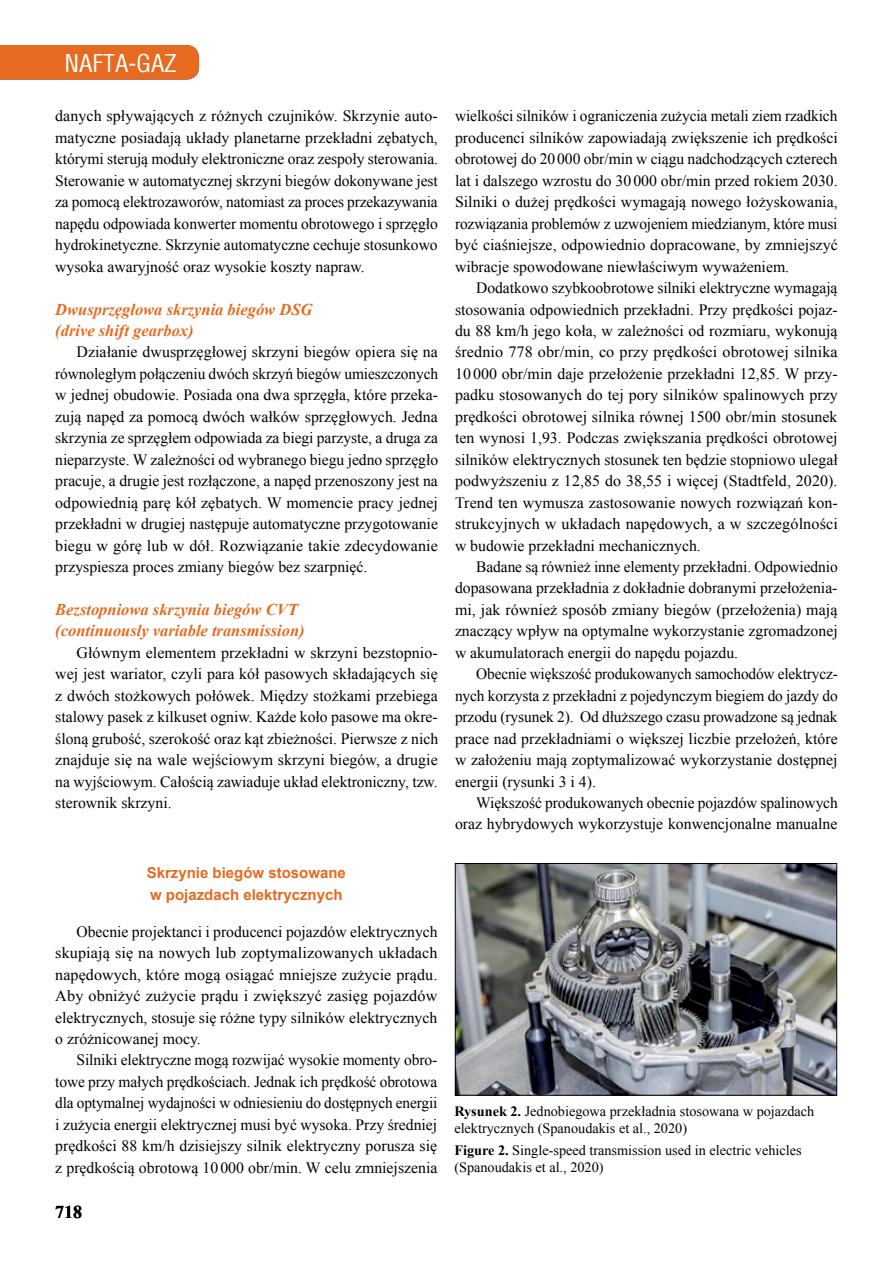
<style>
.page{position:relative;width:893px;height:1263px;background:#fff}
.page>*{position:absolute;margin:0;border:0;box-sizing:border-box;transform-origin:0 0}
.t1{font:24px "Switzerland Condensed";color:#fff}
.t2{font:700 18px "Times New Roman";color:#000}
.t3{font:italic 700 16.5px/21.5px "Times New Roman";color:#e66a1f}
.t4{font:15.75px/21.5px "Times New Roman";color:#000;text-align:justify}
.t5{font:700 15px/21.5px "Arial";color:#e66a1f}
.t6{font:14.25px/17.1px "Times New Roman";color:#000}
.s1{font-weight:700}
</style>
<div class="page">
<div style="left:0;top:45px;width:199px;height:35px;background:#e66a1f"></div>
<img style="left:457px;top:865px;width:378px;height:228px">
<div style="left:455px;top:863px;width:382px;height:232px;border:1px solid #000"></div>
<h1 class="t1" style="left:64px;top:49px;width:114px">NAFTA-GAZ</h1>
<p class="t4" style="left:55px;top:105px;width:384px">danych spływających z różnych czujników. Skrzynie auto&shy;matyczne posiadają układy planetarne przekładni zębatych, którymi sterują moduły elektroniczne oraz zespoły sterowania.<br>Sterowanie w automatycznej skrzyni biegów dokonywane jest za pomocą elektrozaworów, natomiast za proces przekazywania napędu odpowiada konwerter momentu obrotowego i sprzęgło hydrokinetyczne. Skrzynie automatyczne cechuje stosunkowo wysoka awaryjność oraz wysokie koszty napraw.</p>
<p class="t3" style="left:55px;top:298px;width:259px">Dwusprzęgłowa skrzynia biegów DSG (drive shift gearbox)</p>
<p class="t4" style="left:55px;top:341px;width:384px;text-indent:21px">Działanie dwusprzęgłowej skrzyni biegów opiera się na równoległym połączeniu dwóch skrzyń biegów umieszczonych w jednej obudowie. Posiada ona dwa sprzęgła, które przeka&shy;zują napęd za pomocą dwóch wałków sprzęgłowych. Jedna skrzynia ze sprzęgłem odpowiada za biegi parzyste, a druga za nieparzyste. W zależności od wybranego biegu jedno sprzęgło pracuje, a drugie jest rozłączone, a napęd przenoszony jest na odpowiednią parę kół zębatych. W momencie pracy jednej przekładni w drugiej następuje automatyczne przygotowanie biegu w górę lub w dół. Rozwiązanie takie zdecydowanie przyspiesza proces zmiany biegów bez szarpnięć.</p>
<p class="t3" style="left:55px;top:598px;width:251px">Bezstopniowa skrzynia biegów CVT (continuously variable transmission)</p>
<p class="t4" style="left:55px;top:641px;width:384px;text-indent:21px">Głównym elementem przekładni w skrzyni bezstopnio&shy;wej jest wariator, czyli para kół pasowych składających się z dwóch stożkowych połówek. Między stożkami przebiega stalowy pasek z kilkuset ogniw. Każde koło pasowe ma okre&shy;śloną grubość, szerokość oraz kąt zbieżności. Pierwsze z nich znajduje się na wale wejściowym skrzyni biegów, a drugie na wyjściowym. Całością zawiaduje układ elektroniczny, tzw. sterownik skrzyni.</p>
<p class="t5" style="left:147px;top:863px;width:201px">Skrzynie biegów stosowane w pojazdach elektrycznych</p>
<p class="t4" style="left:55px;top:920px;width:384px;text-indent:21px">Obecnie projektanci i producenci pojazdów elektrycznych skupiają się na nowych lub zoptymalizowanych układach napędowych, które mogą osiągać mniejsze zużycie prądu.<br>Aby obniżyć zużycie prądu i zwiększyć zasięg pojazdów elektrycznych, stosuje się różne typy silników elektrycznych o zróżnicowanej mocy.</p>
<p class="t4" style="left:55px;top:1049px;width:384px;text-indent:21px">Silniki elektryczne mogą rozwijać wysokie momenty obro&shy;towe przy małych prędkościach. Jednak ich prędkość obrotowa dla optymalnej wydajności w odniesieniu do dostępnych energii i zużycia energii elektrycznej musi być wysoka. Przy średniej prędkości 88 km/h dzisiejszy silnik elektryczny porusza się z prędkością obrotową 10000 obr/min. W celu zmniejszenia</p>
<p class="t2" style="left:55px;top:1199px;width:28px">718</p>
<p class="t4" style="left:455px;top:105px;width:384px">wielkości silników i ograniczenia zużycia metali ziem rzadkich producenci silników zapowiadają zwiększenie ich prędkości obrotowej do 20000 obr/min w ciągu nadchodzących czterech lat i dalszego wzrostu do 30 000 obr/min przed rokiem 2030.<br>Silniki o dużej prędkości wymagają nowego łożyskowania, rozwiązania problemów z uzwojeniem miedzianym, które musi być ciaśniejsze, odpowiednio dopracowane, by zmniejszyć wibracje spowodowane niewłaściwym wyważeniem.</p>
<p class="t4" style="left:455px;top:277px;width:384px;text-indent:21px">Dodatkowo szybkoobrotowe silniki elektryczne wymagają stosowania odpowiednich przekładni. Przy prędkości pojaz&shy;du 88 km/h jego koła, w zależności od rozmiaru, wykonują średnio 778 obr/min, co przy prędkości obrotowej silnika 10 000 obr/min daje przełożenie przekładni 12,85. W przy&shy;padku stosowanych do tej pory silników spalinowych przy prędkości obrotowej silnika równej 1500 obr/min stosunek ten wynosi 1,93. Podczas zwiększania prędkości obrotowej silników elektrycznych stosunek ten będzie stopniowo ulegał podwyższeniu z 12,85 do 38,55 i więcej (Stadtfeld, 2020).<br>Trend ten wymusza zastosowanie nowych rozwiązań kon&shy;strukcyjnych w układach napędowych, a w szczególności w budowie przekładni mechanicznych.</p>
<p class="t4" style="left:455px;top:556px;width:384px;text-indent:21px">Badane są również inne elementy przekładni. Odpowiednio dopasowana przekładnia z dokładnie dobranymi przełożenia&shy;mi, jak również sposób zmiany biegów (przełożenia) mają znaczący wpływ na optymalne wykorzystanie zgromadzonej w akumulatorach energii do napędu pojazdu.</p>
<p class="t4" style="left:455px;top:663px;width:384px;text-indent:21px">Obecnie większość produkowanych samochodów elektrycz&shy;nych korzysta z przekładni z pojedynczym biegiem do jazdy do przodu (rysunek 2). Od dłuższego czasu prowadzone są jednak prace nad przekładniami o większej liczbie przełożeń, które w założeniu mają zoptymalizować wykorzystanie dostępnej energii (rysunki 3 i 4).</p>
<p class="t4" style="left:455px;top:792px;width:384px;text-align:right">Większość produkowanych obecnie pojazdów spalinowych oraz hybrydowych wykorzystuje konwencjonalne manualne</p>
<p class="t6" style="left:454px;top:1102px;width:362px"><span class="s1">Rysunek 2.</span> Jednobiegowa przekładnia stosowana w pojazdach elektrycznych (Spanoudakis et al., 2020)</p>
<p class="t6" style="left:454px;top:1141px;width:349px"><span class="s1">Figure 2.</span> Single-speed transmission used in electric vehicles (Spanoudakis et al., 2020)</p>
</div>
